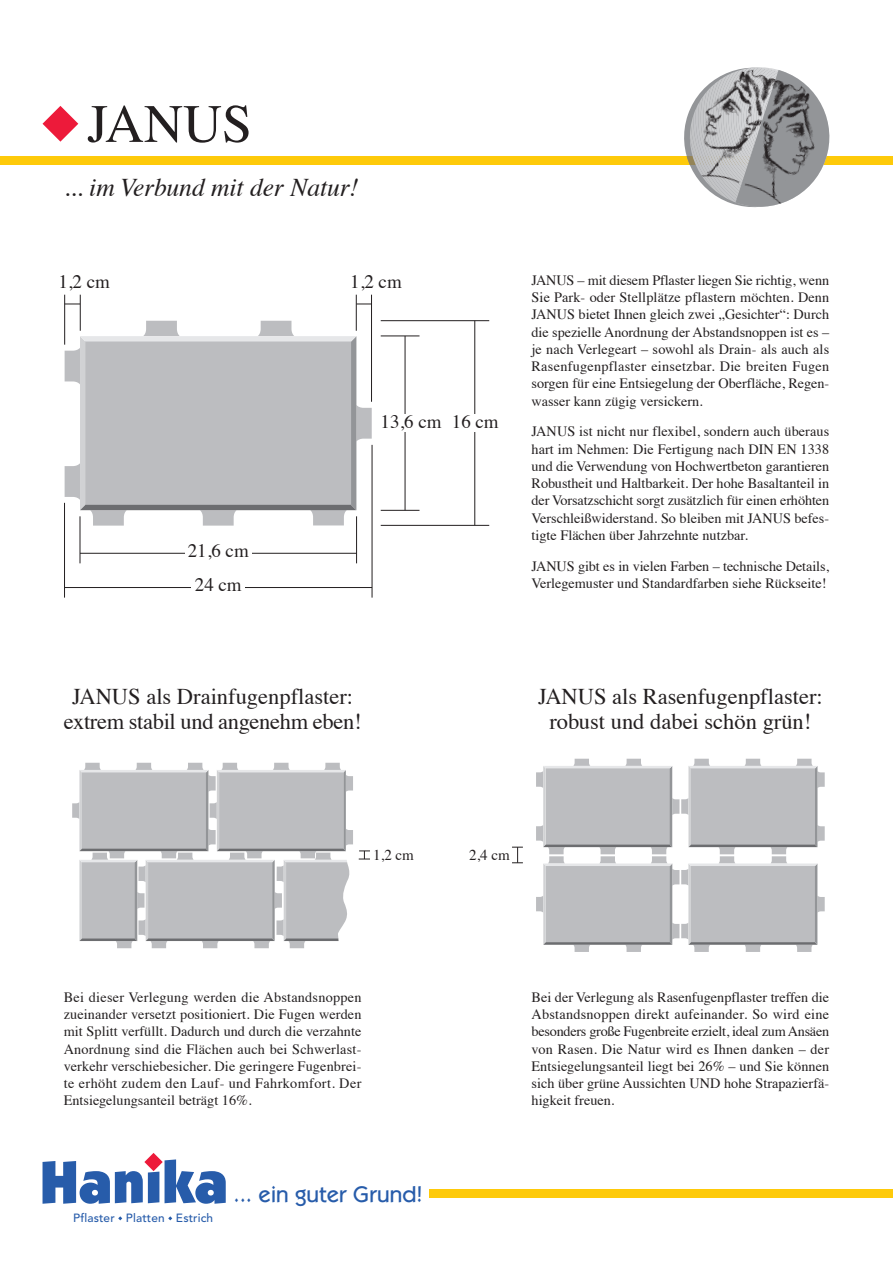
<style>
.page{position:relative;width:893px;height:1263px;background:#fff}
.page>*{position:absolute;margin:0;border:0;box-sizing:border-box;transform-origin:0 0}
.t1{font:54px "Times";color:#231f20}
.t2{font:italic 25.5px "Times";color:#231f20}
.t3{font:500 22.65px "Itc Kabel";color:#275caa}
.t4{font:22.5px/25.5px "Times";color:#231f20;text-align:center}
.t5{font:18.9px/34.2px "Times";color:#231f20;text-align:center}
.t6{font:15px "Times";color:#231f20}
.t7{font:14.25px/17.2px "Times";color:#231f20;text-align:justify}
.t8{font:500 11.85px "Avenir";letter-spacing:.01em;color:#275caa}
</style>
<div class="page">
<svg style="left:43px;top:106px;width:35px;height:36px"></svg>
<div style="left:0;top:156px;width:893px;height:9px;background:#feca0a"></div>
<svg style="left:43px;top:1153px;width:183px;height:51px"></svg>
<svg style="left:118px;top:1216px;width:4px;height:4px"></svg>
<svg style="left:168px;top:1216px;width:4px;height:4px"></svg>
<div style="left:430px;top:1189px;width:463px;height:9px;background:#feca0a"></div>
<svg style="left:65px;top:321px;width:307px;height:205px"></svg>
<hr style="left:65px;top:587px;width:307px;height:1px;background:#231f20">
<hr style="left:64px;top:503px;width:1px;height:95px;background:#231f20">
<hr style="left:372px;top:445px;width:1px;height:153px;background:#231f20">
<hr style="left:80px;top:553px;width:277px;height:1px;background:#231f20">
<hr style="left:80px;top:516px;width:1px;height:47px;background:#231f20">
<hr style="left:356px;top:516px;width:1px;height:47px;background:#231f20">
<hr style="left:80px;top:295px;width:1px;height:36px;background:#231f20">
<hr style="left:64px;top:295px;width:1px;height:50px;background:#231f20">
<svg style="left:65px;top:304px;width:15px;height:1px"></svg>
<hr style="left:356px;top:295px;width:1px;height:36px;background:#231f20">
<hr style="left:371px;top:295px;width:1px;height:107px;background:#231f20">
<svg style="left:356px;top:304px;width:15px;height:1px"></svg>
<div style="left:185px;top:542px;width:67px;height:17px;background:#fff"></div>
<div style="left:191px;top:576px;width:54px;height:18px;background:#fff"></div>
<hr style="left:474px;top:321px;width:1px;height:204px;background:#231f20">
<hr style="left:381px;top:525px;width:108px;height:1px;background:#231f20">
<hr style="left:381px;top:320px;width:108px;height:1px;background:#231f20">
<div style="left:449px;top:414px;width:49px;height:18px;background:#fff"></div>
<hr style="left:405px;top:336px;width:1px;height:174px;background:#231f20">
<hr style="left:381px;top:510px;width:38px;height:1px;background:#231f20">
<hr style="left:381px;top:335px;width:38px;height:1px;background:#231f20">
<div style="left:379px;top:414px;width:50px;height:18px;background:#fff"></div>
<svg style="left:72px;top:763px;width:281px;height:185px;background:#c4c5c8"></svg>
<svg style="left:536px;top:759px;width:289px;height:193px"></svg>
<svg style="left:684px;top:70px;width:52px;height:135px"></svg>
<img style="left:736px;top:67px;width:94px;height:141px">
<svg style="left:359px;top:850px;width:11px;height:10px"></svg>
<svg style="left:512px;top:847px;width:11px;height:16px"></svg>
<h1 class="t1" style="left:87px;top:101px;width:166px">JANUS</h1>
<h2 class="t2" style="left:64px;top:177px;width:296px">... im Verbund mit der Natur!</h2>
<h3 class="t5" style="left:58px;top:266px;width:53px">1,2 cm</h3>
<h3 class="t5" style="left:350px;top:266px;width:53px">1,2 cm</h3>
<h3 class="t5" style="left:188px;top:535px;width:62px">21,6 cm<br>24 cm</h3>
<h3 class="t5" style="left:381px;top:406px;width:120px">13,6 cm 16 cm</h3>
<p class="t7" style="left:531px;top:273px;width:299px">JANUS – mit diesem Pflaster liegen Sie richtig, wenn Sie Park- oder Stellplätze pflastern möchten. Denn JANUS bietet Ihnen gleich zwei „Gesichter“: Durch die spezielle Anordnung der Abstandsnoppen ist es – je nach Verlegeart – sowohl als Drain- als auch als Rasenfugenpflaster einsetzbar. Die breiten Fugen sorgen für eine Entsiegelung der Oberfläche, Regen&shy;wasser kann zügig versickern.</p>
<p class="t7" style="left:531px;top:424px;width:299px">JANUS ist nicht nur flexibel, sondern auch überaus hart im Nehmen: Die Fertigung nach DIN EN 1338 und die Verwendung von Hochwertbeton garantieren Robustheit und Haltbarkeit. Der hohe Basaltanteil in der Vorsatzschicht sorgt zusätzlich für einen erhöhten Verschleißwiderstand. So bleiben mit JANUS befes&shy;tigte Flächen über Jahrzehnte nutzbar.</p>
<p class="t7" style="left:531px;top:558px;width:299px">JANUS gibt es in vielen Farben – technische Details,<br>Verlegemuster und Standardfarben siehe Rückseite!</p>
<h3 class="t4" style="left:64px;top:685px;width:299px">JANUS als Drainfugenpflaster: extrem stabil und angenehm eben!</h3>
<h3 class="t4" style="left:538px;top:685px;width:286px">JANUS als Rasenfugenpflaster: robust und dabei schön grün!</h3>
<p class="t6" style="left:373px;top:848px;width:42px">1,2 cm</p>
<p class="t6" style="left:469px;top:848px;width:42px">2,4 cm</p>
<p class="t7" style="left:64px;top:989px;width:299px">Bei dieser Verlegung werden die Abstandsnoppen zueinander versetzt positioniert. Die Fugen werden mit Splitt verfüllt. Dadurch und durch die verzahnte Anordnung sind die Flächen auch bei Schwerlast&shy;verkehr verschiebesicher. Die geringere Fugenbrei&shy;te erhöht zudem den Lauf- und Fahrkomfort. Der Entsiegelungsanteil beträgt 16%.</p>
<p class="t7" style="left:531px;top:989px;width:299px">Bei der Verlegung als Rasenfugenpflaster treffen die Abstandsnoppen direkt aufeinander. So wird eine besonders große Fugenbreite erzielt, ideal zum Ansäen von Rasen. Die Natur wird es Ihnen danken – der Entsiegelungsanteil liegt bei 26% – und Sie können sich über grüne Aussichten UND hohe Strapazierfä&shy;higkeit freuen.</p>
<p class="t8" style="left:73px;top:1213px;width:142px">Pflaster Platten Estrich</p>
<h3 class="t3" style="left:233px;top:1186px;width:191px">... ein guter Grund!</h3>
</div>
